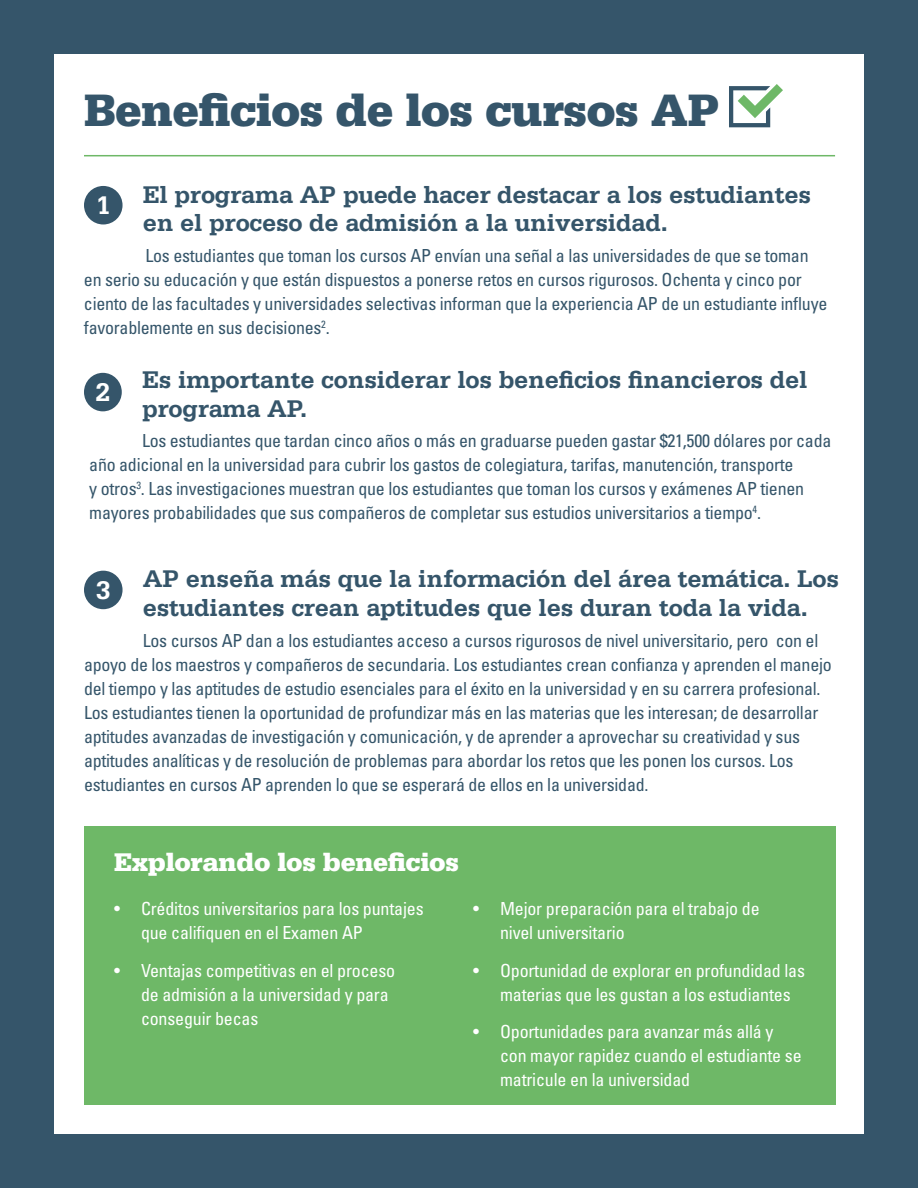
<style>
.page{position:relative;width:918px;height:1188px;background:#35556a}
.page>*{position:absolute;margin:0;border:0;box-sizing:border-box;transform-origin:0 0}
.t1{font:900 48px "Serifa Std";letter-spacing:-.015em;color:#35556a}
.t2{font:900 27px "Serifa Std";letter-spacing:-.01em;color:#fff}
.t3{font:700 27px "Serifa Std";color:#fff}
.t4{font:700 25.5px/28.5px "Serifa Std";letter-spacing:-.01em;color:#35556a}
.t5{font:condensed 18px/24px "Univers LT Std";letter-spacing:-.015em;color:#35556a}
.t6{font:condensed 18px/24px "Univers LT Std";letter-spacing:-.01em;color:#fff}
</style>
<div class="page">
<div style="left:54px;top:54px;width:810px;height:1080px;background:#fff"></div>
<div style="left:84px;top:827px;width:751px;height:278px;background:#6eb867"></div>
<div style="left:84px;top:186px;width:39px;height:38px;background:#35556a;border-radius:50%"></div>
<div style="left:84px;top:373px;width:38px;height:38px;background:#35556a;border-radius:50%"></div>
<div style="left:84px;top:571px;width:39px;height:38px;background:#35556a;border-radius:50%"></div>
<hr style="left:84px;top:155px;width:751px;height:1px;background:#6eb867">
<svg style="left:729px;top:84px;width:54px;height:43px"></svg>
<h1 class="t1" style="left:84px;top:82px;width:637px">Beneficios de los cursos AP</h1>
<h3 class="t4" style="left:143px;top:180px;width:670px">El programa AP puede hacer destacar a los estudiantes en el proceso de admisión a la universidad.</h3>
<p class="t5" style="left:84px;top:243px;width:745px;text-indent:62px">Los estudiantes que toman los cursos AP envían una señal a las universidades de que se toman en serio su educación y que están dispuestos a ponerse retos en cursos rigurosos. Ochenta y cinco por ciento de las facultades y universidades selectivas informan que la experiencia AP de un estudiante influye favorablemente en sus decisiones<sup>2</sup>.</p>
<h2 class="t3" style="left:96px;top:189px;width:17px">1</h2>
<h3 class="t4" style="left:142px;top:365px;width:667px">Es importante considerar los beneficios financieros del programa AP.</h3>
<p class="t5" style="left:89px;top:429px;width:744px;text-indent:53px">Los estudiantes que tardan cinco años o más en graduarse pueden gastar $21,500 dólares por cada año adicional en la universidad para cubrir los gastos de colegiatura, tarifas, manutención, transporte<br>y otros<sup>3</sup>. Las investigaciones muestran que los estudiantes que toman los cursos y exámenes AP tienen mayores probabilidades que sus compañeros de completar sus estudios universitarios a tiempo<sup>4</sup>.</p>
<h2 class="t3" style="left:95px;top:376px;width:17px">2</h2>
<h3 class="t4" style="left:143px;top:565px;width:698px">AP enseña más que la información del área temática. Los estudiantes crean aptitudes que les duran toda la vida.</h3>
<p class="t5" style="left:84px;top:628px;width:749px;text-indent:59px">Los cursos AP dan a los estudiantes acceso a cursos rigurosos de nivel universitario, pero con el apoyo de los maestros y compañeros de secundaria. Los estudiantes crean confianza y aprenden el manejo del tiempo y las aptitudes de estudio esenciales para el éxito en la universidad y en su carrera profesional.<br>Los estudiantes tienen la oportunidad de profundizar más en las materias que les interesan; de desarrollar aptitudes avanzadas de investigación y comunicación, y de aprender a aprovechar su creatividad y sus aptitudes analíticas y de resolución de problemas para abordar los retos que les ponen los cursos. Los estudiantes en cursos AP aprenden lo que se esperará de ellos en la universidad.</p>
<h2 class="t3" style="left:96px;top:574px;width:17px">3</h2>
<h2 class="t2" style="left:114px;top:846px;width:346px">Explorando los beneficios</h2>
<p class="t6" style="left:141px;top:897px;width:284px;text-indent:-27px">• Créditos universitarios para los puntajes que califiquen en el Examen AP</p>
<p class="t6" style="left:141px;top:958px;width:256px;text-indent:-27px">• Ventajas competitivas en el proceso de admisión a la universidad y para conseguir becas</p>
<p class="t6" style="left:500px;top:897px;width:261px;text-indent:-27px">• Mejor preparación para el trabajo de nivel universitario</p>
<p class="t6" style="left:500px;top:958px;width:307px;text-indent:-27px">• Oportunidad de explorar en profundidad las materias que les gustan a los estudiantes</p>
<p class="t6" style="left:500px;top:1019px;width:303px;text-indent:-27px">• Oportunidades para avanzar más allá y con mayor rapidez cuando el estudiante se matricule en la universidad</p>
</div>
